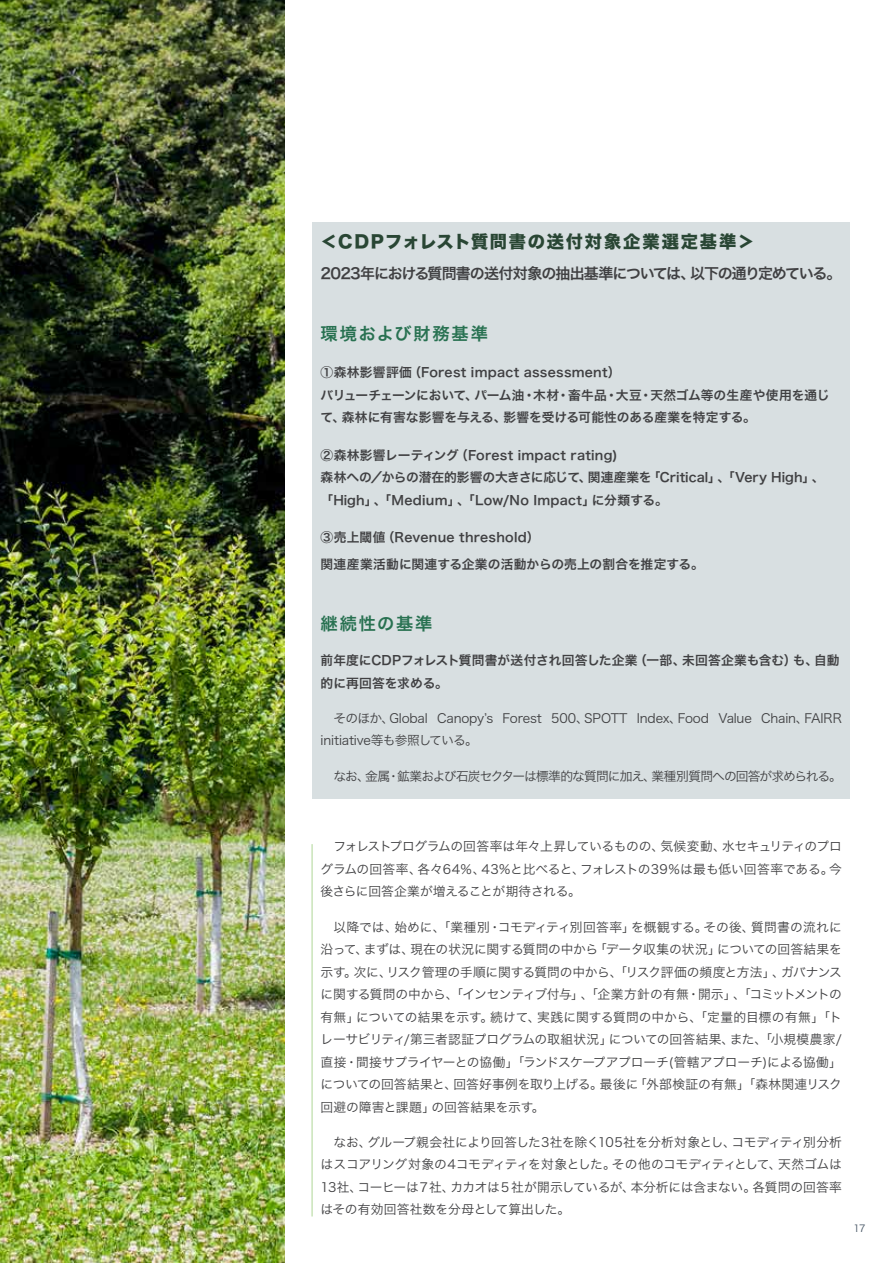
<style>
.page{position:relative;width:893px;height:1263px;background:#fff}
.page>*{position:absolute;margin:0;border:0;box-sizing:border-box;transform-origin:0 0}
.t1{font:17.25px "Hira Kaku Std W8";letter-spacing:.095em;color:#294634}
.t2{font:17.25px "Hira Kaku Pro W6";letter-spacing:.105em;color:#287151}
.t3{font:15px "Hira Kaku Pro W6";letter-spacing:-.075em;color:#404042}
.t4{font:12.75px/22.5px "Hira Kaku Pro W3";letter-spacing:-.02em;color:#404042;text-align:justify}
.t5{font:12.75px/22.5px "Hira Kaku Pro W6";letter-spacing:.01em;color:#404042}
.t6{font:12.75px "Hira Kaku Pro W3";letter-spacing:-.075em;color:#404042}
.t7{font:9.75px "Hira Kaku Pro W3";color:#435261}
</style>
<div class="page">
<img style="left:1px;top:0;width:284px;height:1263px">
<div style="left:312px;top:222px;width:538px;height:577px;background:#d8dfe1"></div>
<hr style="left:312px;top:844px;width:1px;height:372px;background:#aed796">
<svg style="left:0;top:0;width:1px;height:1263px"></svg>
<h1 class="t1" style="left:321px;top:232px;width:435px">＜CDPフォレスト質問書の送付対象企業選定基準＞</h1>
<p class="t3" style="left:321px;top:259px;width:522px">2023年における質問書の送付対象の抽出基準については、以下の通り定めている。</p>
<h1 class="t2" style="left:321px;top:318px;width:169px">環境および財務基準</h1>
<p class="t5" style="left:321px;top:361px;width:510px">①森林影響評価（Forest impact assessment）<br>バリューチェーンにおいて、パーム油・木材・畜牛品・大豆・天然ゴム等の生産や使用を通じて、森林に有害な影響を与える、影響を受ける可能性のある産業を特定する。</p>
<p class="t5" style="left:321px;top:443px;width:505px">②森林影響レーティング（Forest impact rating)<br>森林への／からの潜在的影響の大きさに応じて、関連産業を「Critical」、「Very High」、「High」、「Medium」、「Low/No Impact」に分類する。</p>
<p class="t5" style="left:321px;top:523px;width:385px;line-height:27px">③売上閾値（Revenue threshold）<br>関連産業活動に関連する企業の活動からの売上の割合を推定する。</p>
<h1 class="t2" style="left:321px;top:608px;width:113px">継続性の基準</h1>
<p class="t5" style="left:321px;top:649px;width:520px">前年度にCDPフォレスト質問書が送付され回答した企業（一部、未回答企業も含む）も、自動的に再回答を求める。</p>
<p class="t4" style="left:321px;top:706px;width:523px;text-indent:13px">そのほか、Global Canopy’s Forest 500、SPOTT Index、Food Value Chain、FAIRR initiative等も参照している。</p>
<p class="t6" style="left:333px;top:764px;width:510px">なお、金属・鉱業および石炭セクターは標準的な質問に加え、業種別質問への回答が求められる。</p>
<p class="t4" style="left:321px;top:834px;width:523px;text-indent:13px">フォレストプログラムの回答率は年々上昇しているものの、気候変動、水セキュリティのプログラムの回答率、各々64％、43%と比べると、フォレストの39％は最も低い回答率である。今後さらに回答企業が増えることが期待される。</p>
<p class="t4" style="left:321px;top:914px;width:523px;text-indent:13px">以降では、始めに、「業種別・コモディティ別回答率」を概観する。その後、質問書の流れに沿って、まずは、現在の状況に関する質問の中から「データ収集の状況」についての回答結果を示す。次に、リスク管理の手順に関する質問の中から、「リスク評価の頻度と方法」、ガバナンスに関する質問の中から、「インセンティブ付与」、「企業方針の有無・開示」、「コミットメントの有無」についての結果を示す。続けて、実践に関する質問の中から、「定量的目標の有無」「トレーサビリティ/第三者認証プログラムの取組状況」についての回答結果、また、「小規模農家/直接・間接サプライヤーとの協働」「ランドスケープアプローチ(管轄アプローチ)による協働」についての回答結果と、回答好事例を取り上げる。最後に「外部検証の有無」「森林関連リスク回避の障害と課題」の回答結果を示す。</p>
<p class="t4" style="left:321px;top:1130px;width:523px;text-indent:13px">なお、グループ親会社により回答した3社を除く105社を分析対象とし、コモディティ別分析はスコアリング対象の4コモディティを対象とした。その他のコモディティとして、天然ゴムは13社、コーヒーは７社、カカオは５社が開示しているが、本分析には含まない。各質問の回答率はその有効回答社数を分母として算出した。</p>
<p class="t7" style="left:853px;top:1220px;width:14px">17</p>
</div>
